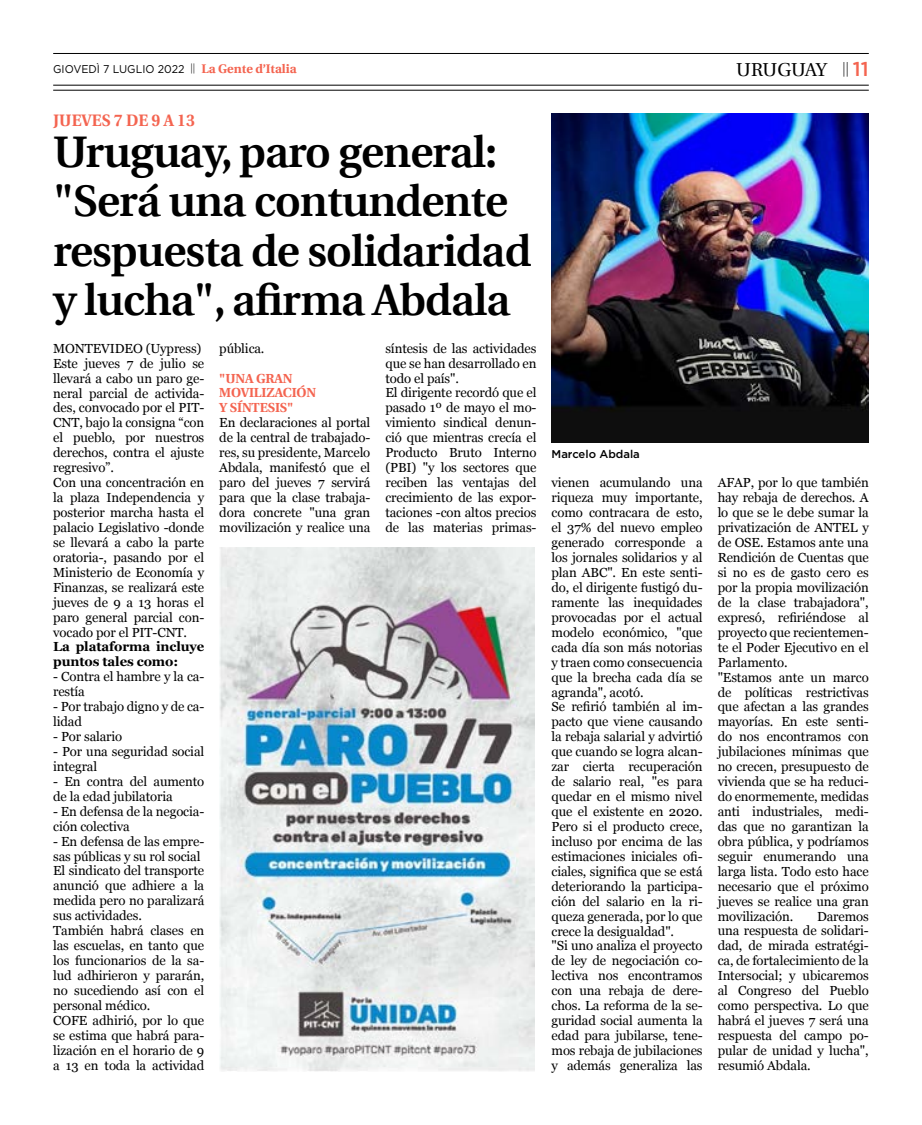
<style>
.page{position:relative;width:922px;height:1125px;background:#fff}
.page>*{position:absolute;margin:0;border:0;box-sizing:border-box;transform-origin:0 0}
.t1{font:600 44.25px/49.2px "Utopia";letter-spacing:-.02em;color:#000}
.t2{font:18.75px "Utopia";letter-spacing:-.015em;color:#000}
.t3{font:700 16.62px "Utopia";color:#f46450;scale:.95 1}
.t4{font:300 14.62px "Myriad Pro";color:#000}
.t5{font:13.12px/14.9px "Georgia";letter-spacing:-.01em;color:#000}
.t6{font:700 13.12px/14.9px "Georgia";letter-spacing:-.01em;color:#000}
.t7{font:700 13.12px/14.9px "Utopia";letter-spacing:-.01em;color:#f46450}
.t8{font:700 12.5px "Utopia";color:#f46450}
.t9{font:11.25px "Gotham";color:#000;scale:.95 1}
.t10{font:500 11.25px "Gotham";color:#000}
.s1{font-family:"Gotham";font-weight:500;font-size:20px;color:#f46450}
.s2{font-family:"Myriad Pro";font-weight:300;font-size:10.12px;color:#000}
</style>
<div class="page">
<hr style="left:53px;top:53px;width:815px;height:1px;background:#000">
<hr style="left:53px;top:90px;width:815px;height:1px;background:#000">
<hr style="left:53px;top:85px;width:815px;height:1px;background:#000">
<img style="left:219px;top:548px;width:315px;height:523px">
<img style="left:551px;top:113px;width:317px;height:330px">
<p class="t9" style="left:53px;top:62px;width:140px">GIOVEDÌ 7 LUGLIO 2022</p>
<p class="t4" style="left:842px;top:59px;width:28px">|| <span class="s1">11</span></p>
<h2 class="t2" style="left:736px;top:60px;width:92px">URUGUAY</h2>
<p class="t8" style="left:190px;top:62px;width:107px"><span class="s2">||</span> La Gente d’Italia</p>
<p class="t3" style="left:53px;top:110px;width:151px">JUEVES 7 DE 9 A 13</p>
<h1 class="t1" style="left:53px;top:128px;width:479px">Uruguay, paro general: "Será una contundente respuesta de solidaridad y lucha", afirma Abdala</h1>
<p class="t5" style="left:53px;top:340px;width:152px">MONTEVIDEO (Uypress)<br>Este jueves 7 de julio se llevará a cabo un paro ge&shy;neral parcial de activida&shy;des, convocado por el PIT-<br>CNT, bajo la consigna “con el pueblo, por nuestros derechos, contra el ajuste regresivo”.<br>Con una concentración en la plaza Independencia y posterior marcha hasta el palacio Legislativo -donde se llevará a cabo la parte oratoria-, pasando por el<br>Ministerio de Economía y<br>Finanzas, se realizará este jueves de 9 a 13 horas el paro general parcial con&shy;vocado por el PIT-CNT.</p>
<p class="t6" style="left:53px;top:639px;width:153px">La plataforma incluye puntos tales como:</p>
<p class="t5" style="left:53px;top:669px;width:152px">- Contra el hambre y la ca&shy;restía</p>
<p class="t5" style="left:53px;top:699px;width:152px">- Por trabajo digno y de ca&shy;lidad</p>
<p class="t5" style="left:53px;top:729px;width:71px">- Por salario</p>
<p class="t5" style="left:53px;top:743px;width:152px">- Por una seguridad social integral</p>
<p class="t5" style="left:53px;top:773px;width:152px">- En contra del aumento de la edad jubilatoria</p>
<p class="t5" style="left:53px;top:803px;width:152px">- En defensa de la negocia&shy;ción colectiva</p>
<p class="t5" style="left:53px;top:833px;width:153px">- En defensa de las empre&shy;sas públicas y su rol social<br>El sindicato del transporte anunció que adhiere a la medida pero no paralizará sus actividades.<br>También habrá clases en las escuelas, en tanto que los funcionarios de la sa&shy;lud adhirieron y pararán, no sucediendo así con el personal médico.<br>COFE adhirió, por lo que se estima que habrá para&shy;lización en el horario de 9 a 13 en toda la actividad</p>
<p class="t5" style="left:219px;top:340px;width:47px">pública.</p>
<p class="t7" style="left:219px;top:371px;width:98px">"UNA GRAN<br>MOVILIZACIÓN<br>Y SÍNTESIS"</p>
<p class="t5" style="left:219px;top:415px;width:152px;text-align:justify">En declaraciones al portal de la central de trabajado&shy;res, su presidente, Marcelo Abdala, manifestó que el paro del jueves 7 servirá para que la clase trabaja&shy;dora concrete "una gran movilización y realice una</p>
<p class="t5" style="left:385px;top:340px;width:152px">síntesis de las actividades que se han desarrollado en todo el país".<br>El dirigente recordó que el pasado 1º de mayo el mo&shy;vimiento sindical denun&shy;ció que mientras crecía el<br>Producto Bruto Interno (PBI) "y los sectores que reciben las ventajas del crecimiento de las expor&shy;taciones -con altos precios de las materias primas-</p>
<p class="t10" style="left:551px;top:446px;width:90px">Marcelo Abdala</p>
<p class="t5" style="left:551px;top:475px;width:153px">vienen acumulando una riqueza muy importante, como contracara de esto, el 37% del nuevo empleo generado corresponde a los jornales solidarios y al plan ABC". En este senti&shy;do, el dirigente fustigó du&shy;ramente las inequidades provocadas por el actual modelo económico, "que cada día son más notorias y traen como consecuencia que la brecha cada día se agranda", acotó.<br>Se refirió también al im&shy;pacto que viene causando la rebaja salarial y advirtió que cuando se logra alcan&shy;zar cierta recuperación de salario real, "es para quedar en el mismo nivel que el existente en 2020.<br>Pero si el producto crece, incluso por encima de las estimaciones iniciales ofi&shy;ciales, significa que se está deteriorando la participa&shy;ción del salario en la ri&shy;queza generada, por lo que crece la desigualdad".<br>"Si uno analiza el proyecto de ley de negociación co&shy;lectiva nos encontramos con una rebaja de dere&shy;chos. La reforma de la se&shy;guridad social aumenta la edad para jubilarse, tene&shy;mos rebaja de jubilaciones y además generaliza las</p>
<p class="t5" style="left:717px;top:475px;width:153px">AFAP, por lo que también hay rebaja de derechos. A lo que se le debe sumar la privatización de ANTEL y de OSE. Estamos ante una<br>Rendición de Cuentas que si no es de gasto cero es por la propia movilización de la clase trabajadora", expresó, refiriéndose al proyecto que recientemen&shy;te el Poder Ejecutivo en el<br>Parlamento.<br>"Estamos ante un marco de políticas restrictivas que afectan a las grandes mayorías. En este senti&shy;do nos encontramos con jubilaciones mínimas que no crecen, presupuesto de vivienda que se ha reduci&shy;do enormemente, medidas anti industriales, medi&shy;das que no garantizan la obra pública, y podríamos seguir enumerando una larga lista. Todo esto hace necesario que el próximo jueves se realice una gran movilización.</p>
<p class="t5" style="left:717px;top:908px;width:153px;text-align:justify;text-indent:99px">Daremos una respuesta de solidari&shy;dad, de mirada estratégi&shy;ca, de fortalecimiento de la Intersocial; y ubicaremos al Congreso del Pueblo como perspectiva. Lo que habrá el jueves 7 será una respuesta del campo po&shy;pular de unidad y lucha", resumió Abdala.</p>
</div>
